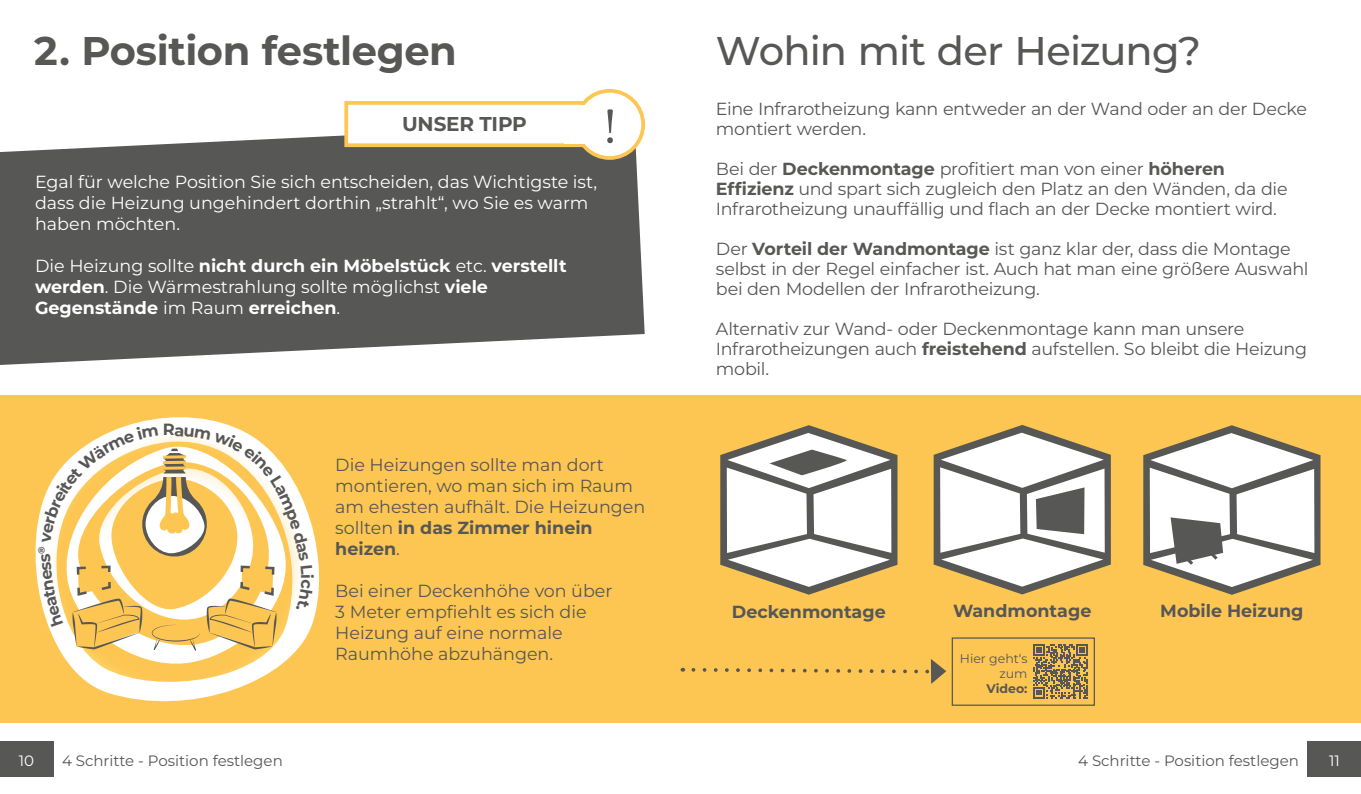
<style>
.page{position:relative;width:1361px;height:794px;background:#fff}
.page>*{position:absolute;margin:0;border:0;box-sizing:border-box;transform-origin:0 0}
.t1{font:700 40px "Montserrat";letter-spacing:-.01em;color:#575756}
.t2{font:500 40px "Montserrat";letter-spacing:-.025em;color:#575756}
.t3{font:700 20px "Montserrat";letter-spacing:-.01em;color:#575756}
.t4{font:17.5px/21px "Montserrat";letter-spacing:-.015em;color:#575756}
.t5{font:17.5px/21px "Montserrat";color:#fff}
.t6{font:700 17.5px/21px "Montserrat";color:#fff}
.t7{font:700 17.5px "Montserrat";color:#575756}
.t8{font:700 16.25px "Montserrat";color:#575756}
.t9{font:15px "Montserrat";color:#575756}
.t10{font:15px "Montserrat";color:#fff}
.t11{font:12.5px/15px "Montserrat";color:#575756;text-align:right}
.t12{font:700 12.5px "Montserrat";color:#575756}
.s1{font-weight:400}
.s2{font-weight:700}
</style>
<div class="page">
<div style="left:1307px;top:741px;width:54px;height:35px;background:#575756"></div>
<div style="left:0;top:741px;width:53px;height:35px;background:#575756"></div>
<div style="left:0;top:395px;width:1361px;height:328px;background:#fdc652"></div>
<svg style="left:0;top:130px;width:645px;height:235px;background:#696968"></svg>
<div style="left:346px;top:103px;width:236px;height:42px;background:#fff"></div>
<div style="left:344px;top:101px;width:240px;height:46px;border:4px solid #fdc652"></div>
<div style="left:576px;top:91px;width:67px;height:67px;background:#fff;border-radius:50%"></div>
<div style="left:574px;top:89px;width:71px;height:71px;border:4px solid #fdc652;border-radius:50%"></div>
<div style="left:564px;top:105px;width:21px;height:38px;background:#fff"></div>
<svg style="left:720px;top:425px;width:177px;height:169px"></svg>
<svg style="left:933px;top:425px;width:178px;height:169px"></svg>
<svg style="left:1143px;top:425px;width:177px;height:170px"></svg>
<svg style="left:35px;top:417px;width:284px;height:201px"></svg>
<div style="left:951px;top:637px;width:144px;height:69px;border:1px solid #575756"></div>
<svg style="left:1033px;top:644px;width:54px;height:54px"></svg>
<svg style="left:691px;top:659px;width:255px;height:25px"></svg>
<svg style="left:38px;top:426px;width:276px;height:334px"></svg>
<h1 class="t1" style="left:34px;top:24px;width:424px">2. Position festlegen</h1>
<p class="t3" style="left:402px;top:111px;width:126px">UNSER TIPP</p>
<p class="t5" style="left:35px;top:171px;width:563px">Egal für welche Position Sie sich entscheiden, das Wichtigste ist, dass die Heizung ungehindert dorthin „strahlt“, wo Sie es warm haben möchten.</p>
<p class="t6" style="left:35px;top:255px;width:533px"><span class="s1">Die Heizung sollte</span> nicht durch ein Möbelstück <span class="s1">etc.</span> verstellt werden<span class="s1">. Die Wärmestrahlung sollte möglichst</span> viele<br>Gegenstände <span class="s1">im Raum</span> erreichen<span class="s1">.</span></p>
<p class="t8" style="left:163px;top:419px;width:14px">R</p>
<p class="t10" style="left:19px;top:750px;width:17px">10</p>
<p class="t9" style="left:62px;top:750px;width:222px">4 Schritte - Position festlegen</p>
<p class="t4" style="left:335px;top:453px;width:311px">Die Heizungen sollte man dort montieren, wo man sich im Raum am ehesten aufhält. Die Heizungen sollten <span class="s2">in das Zimmer hinein heizen</span>.</p>
<p class="t4" style="left:335px;top:579px;width:279px">Bei einer Deckenhöhe von über<br>3 Meter empfiehlt es sich die<br>Heizung auf eine normale<br>Raumhöhe abzuhängen.</p>
<h1 class="t2" style="left:716px;top:24px;width:486px">Wohin mit der Heizung?</h1>
<p class="t4" style="left:716px;top:99px;width:592px;line-height:20px">Eine Infrarotheizung kann entweder an der Wand oder an der Decke montiert werden.</p>
<p class="t4" style="left:716px;top:159px;width:573px;line-height:20px">Bei der <span class="s2">Deckenmontage</span> profitiert man von einer <span class="s2">höheren<br>Effizienz</span> und spart sich zugleich den Platz an den Wänden, da die<br>Infrarotheizung unauffällig und flach an der Decke montiert wird.</p>
<p class="t4" style="left:716px;top:239px;width:594px;line-height:20px">Der <span class="s2">Vorteil der Wandmontage</span> ist ganz klar der, dass die Montage selbst in der Regel einfacher ist. Auch hat man eine größere Auswahl bei den Modellen der Infrarotheizung.</p>
<p class="t4" style="left:716px;top:319px;width:592px;line-height:20px">Alternativ zur Wand- oder Deckenmontage kann man unsere<br>Infrarotheizungen auch <span class="s2">freistehend</span> aufstellen. So bleibt die Heizung mobil.</p>
<p class="t7" style="left:732px;top:600px;width:155px">Deckenmontage</p>
<p class="t7" style="left:953px;top:599px;width:140px">Wandmontage</p>
<p class="t7" style="left:1160px;top:599px;width:145px">Mobile Heizung</p>
<p class="t11" style="left:960px;top:650px;width:69px">Hier geht‘s zum</p>
<p class="t12" style="left:986px;top:680px;width:43px">Video:</p>
<p class="t9" style="left:1078px;top:750px;width:222px">4 Schritte - Position festlegen</p>
<p class="t10" style="left:1329px;top:750px;width:12px">11</p>
</div>
